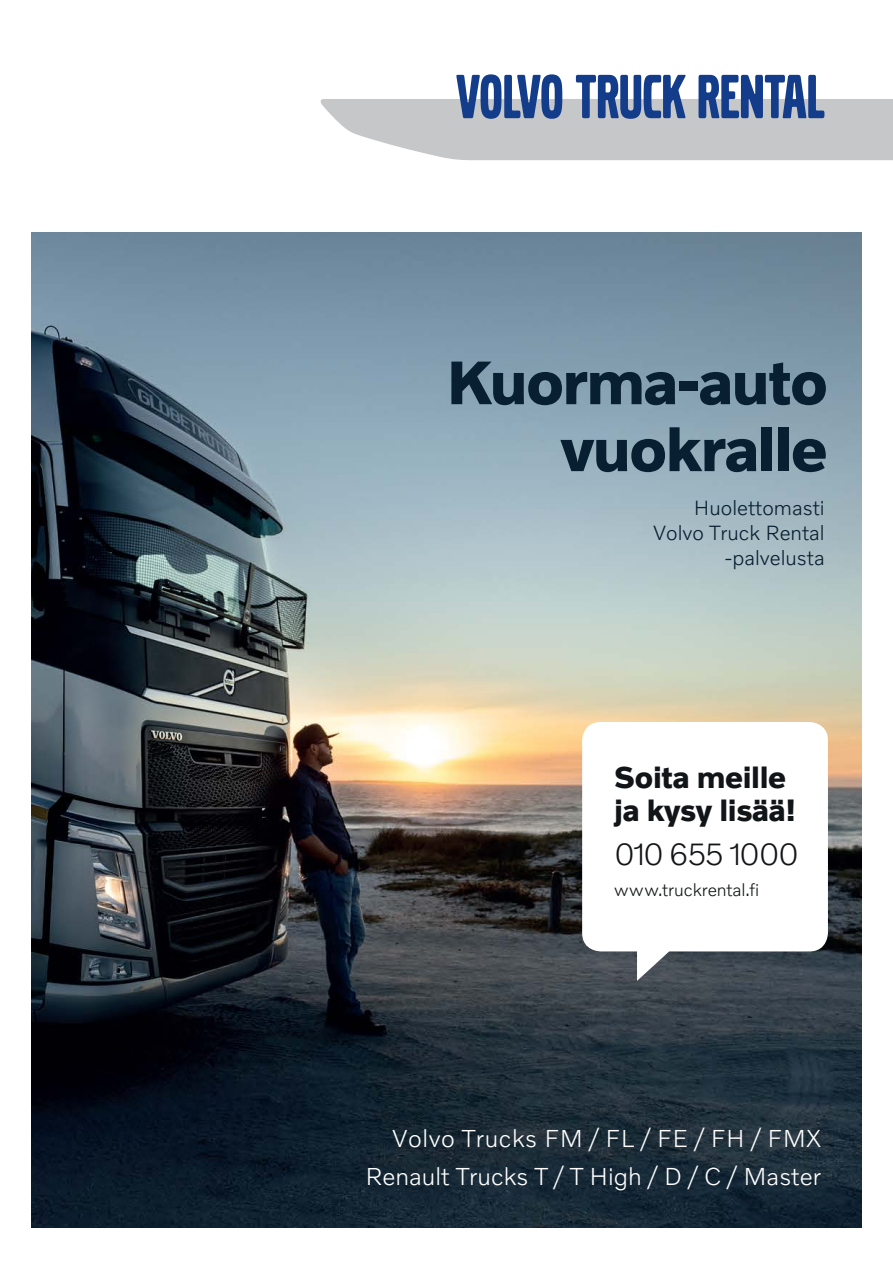
<style>
.page{position:relative;width:893px;height:1263px;background:#fff}
.page>*{position:absolute;margin:0;border:0;box-sizing:border-box;transform-origin:0 0}
.t1{font:700 62.4px/66.9px "Volvo Novum";letter-spacing:-.025em;color:#071f30;text-align:right}
.t2{font:300 31.05px "Volvo Novum";letter-spacing:-.05em;color:#121517}
.t3{font:700 30.45px/33.2px "Volvo Novum";letter-spacing:-.01em;color:#121517}
.t4{font:300 24.75px/38.1px "Volvo Novum";color:#fff;text-align:right}
.t5{font:300 20.85px/24.9px "Volvo Novum";color:#071f30;text-align:right}
.t6{font:300 17.85px "Volvo Novum";letter-spacing:-.005em;color:#121517}
</style>
<div class="page">
<img style="left:32px;top:233px;width:829px;height:994px">
<svg style="left:582px;top:722px;width:246px;height:259px"></svg>
<svg style="left:320px;top:74px;width:573px;height:86px"></svg>
<h1 class="t1" style="left:447px;top:346px;width:382px">Kuorma-auto vuokralle</h1>
<p class="t5" style="left:653px;top:494px;width:173px">Huolettomasti<br>Volvo Truck Rental -palvelusta</p>
<p class="t3" style="left:614px;top:759px;width:184px">Soita meille ja kysy lisää!</p>
<p class="t2" style="left:614px;top:835px;width:186px">010 655 1000</p>
<p class="t6" style="left:614px;top:879px;width:146px">www.truckrental.fi</p>
<p class="t4" style="left:365px;top:1118px;width:457px">Volvo Trucks FM / FL / FE / FH / FMX<br>Renault Trucks T / T High / D / C / Master</p>
</div>
